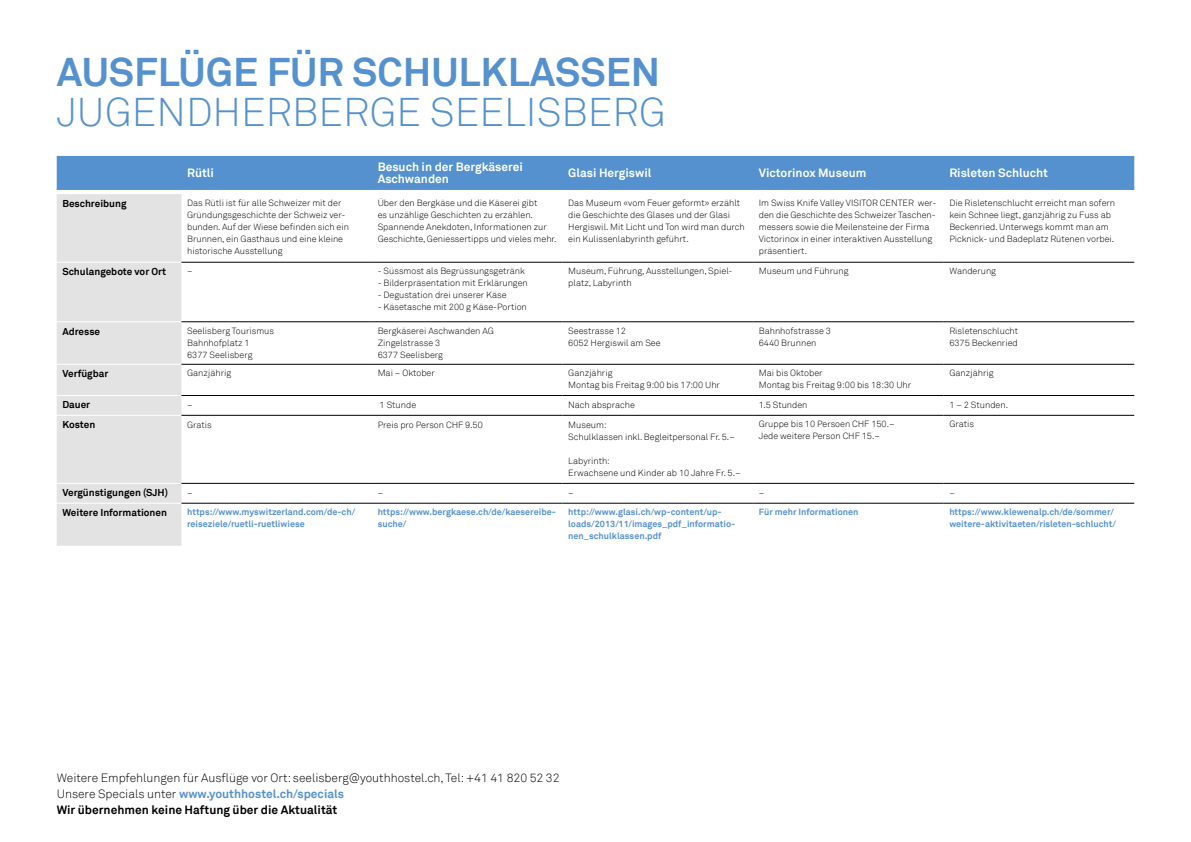
<style>
.page{position:relative;width:1191px;height:842px;background:#fff}
.page>*{position:absolute;margin:0;border:0;box-sizing:border-box;transform-origin:0 0}
.t1{font:300 40px "Akkurat";color:#5491ce}
.t2{font:700 40px "Akkurat";color:#5491ce}
.t3{font:300 12px/16px "Akkurat";color:#000}
.t4{font:700 12px/12px "Akkurat";color:#fff}
.t5{font:700 10px/19.8px "Akkurat";color:#000}
.t6{font:300 9px/12px "Akkurat";color:#000}
.t7{font:700 9px/12px "Akkurat";color:#5491ce}
.s1{font-weight:700;color:#5491ce}
.s2{font-weight:700}
</style>
<div class="page">
<div style="left:57px;top:156px;width:1077px;height:34px;background:#5491ce"></div>
<div style="left:57px;top:194px;width:124px;height:352px;background:#e3e3e3"></div>
<hr style="left:57px;top:262px;width:124px;height:1px;background:#fff">
<hr style="left:57px;top:322px;width:124px;height:1px;background:#fff">
<hr style="left:57px;top:364px;width:124px;height:1px;background:#fff">
<hr style="left:57px;top:395px;width:124px;height:1px;background:#fff">
<hr style="left:57px;top:415px;width:124px;height:1px;background:#fff">
<hr style="left:57px;top:483px;width:124px;height:1px;background:#fff">
<hr style="left:57px;top:503px;width:124px;height:1px;background:#fff">
<hr style="left:181px;top:262px;width:191px;height:1px;background:#000">
<hr style="left:372px;top:262px;width:190px;height:1px;background:#000">
<hr style="left:562px;top:262px;width:191px;height:1px;background:#000">
<hr style="left:753px;top:262px;width:190px;height:1px;background:#000">
<hr style="left:943px;top:262px;width:191px;height:1px;background:#000">
<hr style="left:181px;top:322px;width:191px;height:1px;background:#000">
<hr style="left:372px;top:322px;width:190px;height:1px;background:#000">
<hr style="left:562px;top:322px;width:191px;height:1px;background:#000">
<hr style="left:753px;top:322px;width:190px;height:1px;background:#000">
<hr style="left:943px;top:322px;width:191px;height:1px;background:#000">
<hr style="left:181px;top:364px;width:191px;height:1px;background:#000">
<hr style="left:372px;top:364px;width:190px;height:1px;background:#000">
<hr style="left:562px;top:364px;width:191px;height:1px;background:#000">
<hr style="left:753px;top:364px;width:190px;height:1px;background:#000">
<hr style="left:943px;top:364px;width:191px;height:1px;background:#000">
<hr style="left:181px;top:395px;width:191px;height:1px;background:#000">
<hr style="left:372px;top:395px;width:190px;height:1px;background:#000">
<hr style="left:562px;top:395px;width:191px;height:1px;background:#000">
<hr style="left:753px;top:395px;width:190px;height:1px;background:#000">
<hr style="left:943px;top:395px;width:191px;height:1px;background:#000">
<hr style="left:181px;top:415px;width:191px;height:1px;background:#000">
<hr style="left:372px;top:415px;width:190px;height:1px;background:#000">
<hr style="left:562px;top:415px;width:191px;height:1px;background:#000">
<hr style="left:753px;top:415px;width:190px;height:1px;background:#000">
<hr style="left:943px;top:415px;width:191px;height:1px;background:#000">
<hr style="left:181px;top:483px;width:191px;height:1px;background:#000">
<hr style="left:372px;top:483px;width:190px;height:1px;background:#000">
<hr style="left:562px;top:483px;width:191px;height:1px;background:#000">
<hr style="left:753px;top:483px;width:190px;height:1px;background:#000">
<hr style="left:943px;top:483px;width:191px;height:1px;background:#000">
<hr style="left:181px;top:503px;width:191px;height:1px;background:#000">
<hr style="left:372px;top:503px;width:190px;height:1px;background:#000">
<hr style="left:562px;top:503px;width:191px;height:1px;background:#000">
<hr style="left:753px;top:503px;width:190px;height:1px;background:#000">
<hr style="left:943px;top:503px;width:191px;height:1px;background:#000">
<h1 class="t2" style="left:57px;top:46px;width:605px">AUSFLÜGE FÜR SCHULKLASSEN</h1>
<h1 class="t1" style="left:57px;top:88px;width:611px">JUGENDHERBERGE SEELISBERG</h1>
<h2 class="t4" style="left:187px;top:167px;width:28px">Rütli</h2>
<h2 class="t4" style="left:378px;top:161px;width:147px">Besuch in der Bergkäserei<br>Aschwanden</h2>
<h2 class="t4" style="left:568px;top:167px;width:85px">Glasi Hergiswil</h2>
<h2 class="t4" style="left:759px;top:167px;width:109px">Victorinox Museum</h2>
<h2 class="t4" style="left:949px;top:167px;width:100px">Risleten Schlucht</h2>
<p class="t5" style="left:62px;top:194px;width:66px">Beschreibung</p>
<p class="t6" style="left:187px;top:197px;width:163px">Das Rütli ist für alle Schweizer mit der Gründungsgeschichte der Schweiz ver&shy;bunden. Auf der Wiese befinden sich ein Brunnen, ein Gasthaus und eine kleine historische Ausstellung</p>
<p class="t6" style="left:378px;top:197px;width:180px">Über den Bergkäse und die Käserei gibt<br>es unzählige Geschichten zu erzählen.<br>Spannende Anekdoten, Informationen zur Geschichte, Geniessertipps und vieles mehr.</p>
<p class="t6" style="left:568px;top:197px;width:178px">Das Museum «vom Feuer geformt» erzählt die Geschichte des Glases und der Glasi Hergiswil. Mit Licht und Ton wird man durch ein Kulissenlabyrinth geführt.</p>
<p class="t6" style="left:759px;top:197px;width:179px">Im Swiss Knife Valley VISITOR CENTER wer&shy;den die Geschichte des Schweizer Taschen&shy;messers sowie die Meilensteine der Firma Victorinox in einer interaktiven Ausstellung präsentiert.</p>
<p class="t6" style="left:949px;top:197px;width:167px">Die Risletenschlucht erreicht man sofern kein Schnee liegt, ganzjährig zu Fuss ab Beckenried. Unterwegs kommt man am Picknick- und Badeplatz Rütenen vorbei.</p>
<p class="t5" style="left:62px;top:262px;width:105px">Schulangebote vor Ort</p>
<p class="t6" style="left:187px;top:265px;width:7px">–</p>
<p class="t6" style="left:378px;top:265px;width:149px">- Süssmost als Begrüssungsgetränk</p>
<p class="t6" style="left:378px;top:277px;width:152px">- Bilderpräsentation mit Erklärungen</p>
<p class="t6" style="left:378px;top:289px;width:130px">- Degustation drei unserer Käse</p>
<p class="t6" style="left:378px;top:301px;width:151px">- Käsetasche mit 200 g Käse-Portion</p>
<p class="t6" style="left:568px;top:265px;width:166px">Museum, Führung, Ausstellungen, Spiel&shy;platz, Labyrinth</p>
<p class="t6" style="left:759px;top:265px;width:91px">Museum und Führung</p>
<p class="t6" style="left:949px;top:265px;width:48px">Wanderung</p>
<p class="t5" style="left:62px;top:321px;width:39px">Adresse</p>
<p class="t6" style="left:187px;top:325px;width:88px">Seelisberg Tourismus<br>Bahnhofplatz 1<br>6377 Seelisberg</p>
<p class="t6" style="left:378px;top:325px;width:118px">Bergkäserei Aschwanden AG<br>Zingelstrasse 3<br>6377 Seelisberg</p>
<p class="t6" style="left:568px;top:325px;width:94px">Seestrasse 12<br>6052 Hergiswil am See</p>
<p class="t6" style="left:759px;top:325px;width:74px">Bahnhofstrasse 3<br>6440 Brunnen</p>
<p class="t6" style="left:949px;top:325px;width:70px">Risletenschlucht<br>6375 Beckenried</p>
<p class="t5" style="left:62px;top:364px;width:48px">Verfügbar</p>
<p class="t6" style="left:187px;top:367px;width:46px">Ganzjährig</p>
<p class="t6" style="left:378px;top:367px;width:59px">Mai – Oktober</p>
<p class="t6" style="left:568px;top:367px;width:153px">Ganzjährig<br>Montag bis Freitag 9:00 bis 17:00 Uhr</p>
<p class="t6" style="left:759px;top:367px;width:154px">Mai bis Oktober<br>Montag bis Freitag 9:00 bis 18:30 Uhr</p>
<p class="t6" style="left:949px;top:367px;width:46px">Ganzjährig</p>
<p class="t5" style="left:62px;top:395px;width:29px">Dauer</p>
<p class="t6" style="left:187px;top:399px;width:7px">–</p>
<p class="t6" style="left:380px;top:399px;width:38px">1 Stunde</p>
<p class="t6" style="left:568px;top:399px;width:68px">Nach absprache</p>
<p class="t6" style="left:759px;top:399px;width:50px">1.5 Stunden</p>
<p class="t6" style="left:949px;top:399px;width:60px">1 – 2 Stunden.</p>
<p class="t5" style="left:62px;top:415px;width:34px">Kosten</p>
<p class="t6" style="left:187px;top:418px;width:26px">Gratis</p>
<p class="t6" style="left:378px;top:418px;width:107px">Preis pro Person CHF 9.50</p>
<p class="t6" style="left:568px;top:418px;width:168px">Museum:<br>Schulklassen inkl. Begleitpersonal Fr. 5.–</p>
<p class="t6" style="left:568px;top:454px;width:174px">Labyrinth:<br>Erwachsene und Kinder ab 10 Jahre Fr. 5.–</p>
<p class="t6" style="left:759px;top:418px;width:137px">Gruppe bis 10 Persoen CHF 150.–<br>Jede weitere Person CHF 15.–</p>
<p class="t6" style="left:949px;top:418px;width:26px">Gratis</p>
<p class="t5" style="left:62px;top:483px;width:107px">Vergünstigungen (SJH)<br>Weitere Informationen</p>
<p class="t7" style="left:187px;top:506px;width:169px">https://www.myswitzerland.com/de-ch/ reiseziele/ruetli-ruetliwiese</p>
<p class="t7" style="left:378px;top:506px;width:180px">https://www.bergkaese.ch/de/kaesereibe&shy;suche/</p>
<p class="t7" style="left:568px;top:506px;width:169px">http://www.glasi.ch/wp-content/up&shy;loads/2013/11/images_pdf_informatio&shy;nen_schulklassen.pdf</p>
<p class="t7" style="left:759px;top:506px;width:101px">Für mehr Informationen</p>
<p class="t7" style="left:949px;top:506px;width:168px">https://www.klewenalp.ch/de/sommer/ weitere-aktivitaeten/risleten-schlucht/</p>
<h2 class="t3" style="left:57px;top:770px;width:504px">Weitere Empfehlungen für Ausflüge vor Ort: seelisberg@youthhostel.ch, Tel: +41 41 820 52 32<br>Unsere Specials unter <span class="s1">www.youthhostel.ch/specials<br></span><span class="s2">Wir übernehmen keine Haftung über die Aktualität</span></h2>
</div>
